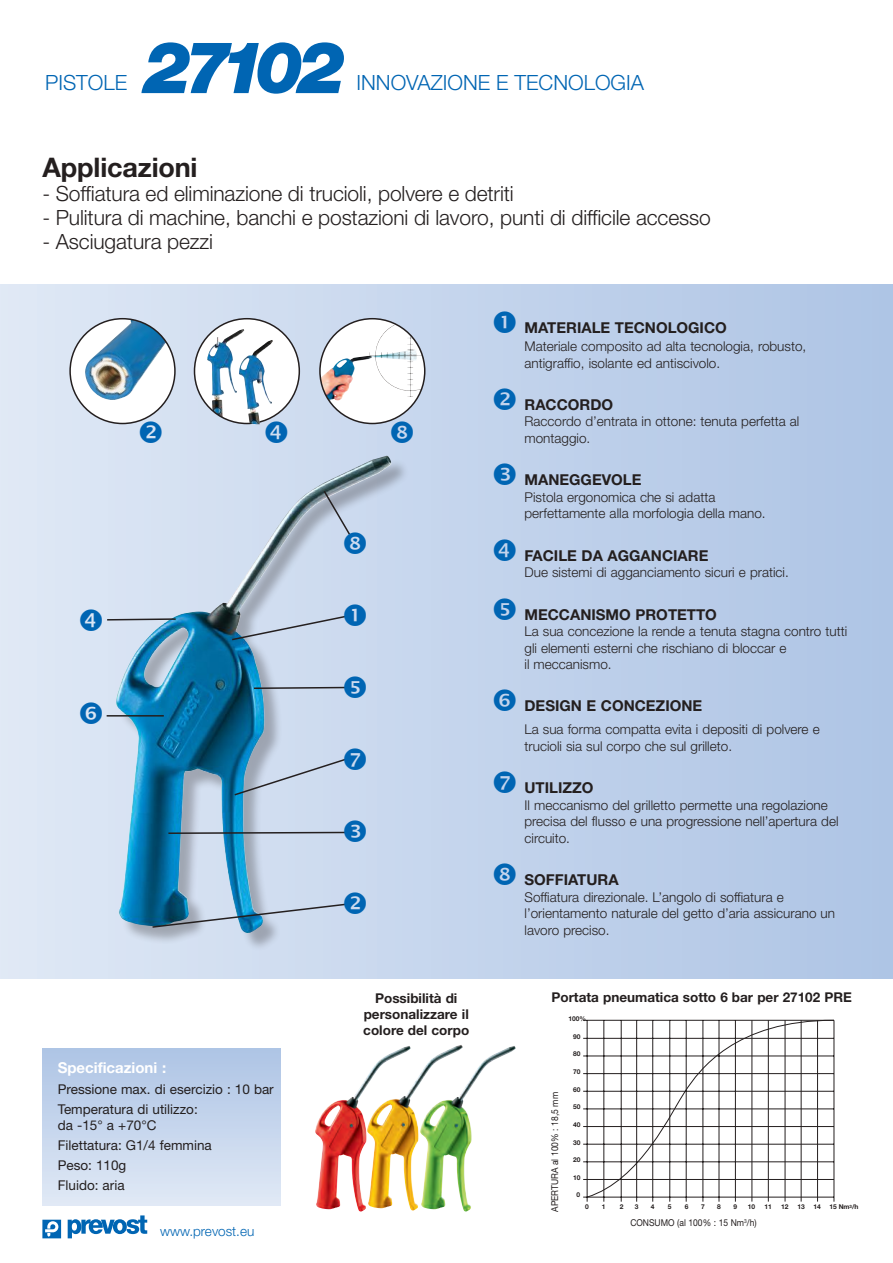
<style>
.page{position:relative;width:893px;height:1263px;background:#fff}
.page>*{position:absolute;margin:0;border:0;box-sizing:border-box;transform-origin:0 0}
.t1{font:700 27px "Helvetica Neue LT Std";letter-spacing:-.005em;color:#241f1f}
.t2{font:300 21px "Helvetica Neue LT Std";letter-spacing:-.005em;color:#241f1f}
.t3{font:300 21px "Helvetica Neue LT Std";color:#0065b3}
.t4{font:700 15px "Helvetica Neue LT Std";color:#241f1f}
.t5{font:700 15px "Helvetica Neue LT Std";color:#fff}
.t6{font:300 13.5px/16.5px "Helvetica Neue LT Std";color:#241f1f}
.t7{font:13.5px/20px "Helvetica Neue LT Std";color:#241f1f}
.t8{font:700 13.5px/16.2px "Helvetica Neue LT Std";color:#241f1f;text-align:center}
.t9{font:300 13.5px "Helvetica Neue LT Std";color:#0065b3}
.t10{font:9.45px "Helvetica Neue LT Std";color:#241f1f;scale:.9 1}
.t11{font:700 6.6px "Helvetica Neue";color:#241f1f}
</style>
<div class="page">
<div style="left:0;top:285px;width:893px;height:693px;background:linear-gradient(to right,#dee7f4,#adc4e5)"></div>
<div style="left:119px;top:458px;width:291px;height:493px;background:#241f1f;opacity:.3"></div>
<img style="left:115px;top:456px;width:277px;height:478px">
<div style="left:70px;top:319px;width:105px;height:104px;background:#fff;border-radius:50%"></div>
<img style="left:78px;top:319px;width:88px;height:83px">
<div style="left:69px;top:318px;width:107px;height:106px;border:2px solid #241f1f;border-radius:50%"></div>
<div style="left:194px;top:319px;width:105px;height:104px;background:#fff;border-radius:50%"></div>
<img style="left:207px;top:329px;width:37px;height:89px">
<div style="left:194px;top:318px;width:106px;height:106px;border:2px solid #241f1f;border-radius:50%"></div>
<img style="left:239px;top:340px;width:34px;height:84px">
<div style="left:320px;top:319px;width:105px;height:104px;background:#fff;border-radius:50%"></div>
<img style="left:320px;top:324px;width:103px;height:80px">
<div style="left:319px;top:318px;width:106px;height:106px;border:2px solid #241f1f;border-radius:50%"></div>
<hr style="left:107px;top:715px;width:57px;height:1px;background:#241f1f">
<svg style="left:42px;top:1220px;width:19px;height:18px"></svg>
<svg style="left:68px;top:1215px;width:79px;height:23px"></svg>
<img style="left:463px;top:1046px;width:53px;height:166px">
<img style="left:411px;top:1045px;width:52px;height:166px">
<img style="left:315px;top:1046px;width:96px;height:166px">
<hr style="left:587px;top:1020px;width:1px;height:182px;background:#241f1f">
<hr style="left:604px;top:1020px;width:1px;height:182px;background:#241f1f">
<hr style="left:621px;top:1020px;width:1px;height:182px;background:#241f1f">
<hr style="left:636px;top:1020px;width:1px;height:182px;background:#241f1f">
<hr style="left:652px;top:1020px;width:1px;height:182px;background:#241f1f">
<hr style="left:669px;top:1020px;width:1px;height:182px;background:#241f1f">
<hr style="left:686px;top:1020px;width:1px;height:182px;background:#241f1f">
<hr style="left:703px;top:1020px;width:1px;height:182px;background:#241f1f">
<hr style="left:719px;top:1020px;width:1px;height:182px;background:#241f1f">
<hr style="left:735px;top:1020px;width:1px;height:182px;background:#241f1f">
<hr style="left:834px;top:1020px;width:1px;height:182px;background:#241f1f">
<hr style="left:583px;top:1197px;width:251px;height:1px;background:#241f1f">
<hr style="left:583px;top:1179px;width:251px;height:1px;background:#241f1f">
<hr style="left:583px;top:1161px;width:251px;height:1px;background:#241f1f">
<hr style="left:583px;top:1144px;width:251px;height:1px;background:#241f1f">
<hr style="left:583px;top:1126px;width:251px;height:1px;background:#241f1f">
<hr style="left:583px;top:1109px;width:251px;height:1px;background:#241f1f">
<hr style="left:583px;top:1091px;width:251px;height:1px;background:#241f1f">
<hr style="left:583px;top:1073px;width:251px;height:1px;background:#241f1f">
<hr style="left:583px;top:1056px;width:251px;height:1px;background:#241f1f">
<hr style="left:583px;top:1038px;width:251px;height:1px;background:#241f1f">
<hr style="left:583px;top:1020px;width:251px;height:1px;background:#241f1f">
<svg style="left:586px;top:1020px;width:249px;height:178px"></svg>
<hr style="left:752px;top:1020px;width:1px;height:181px;background:#241f1f">
<hr style="left:768px;top:1020px;width:1px;height:181px;background:#241f1f">
<hr style="left:785px;top:1020px;width:1px;height:181px;background:#241f1f">
<hr style="left:801px;top:1020px;width:1px;height:181px;background:#241f1f">
<hr style="left:817px;top:1020px;width:1px;height:181px;background:#241f1f">
<svg style="left:141px;top:42px;width:203px;height:52px"></svg>
<div style="left:43px;top:1048px;width:238px;height:158px;background:linear-gradient(to bottom,#adc4e5,#e0e9f5)"></div>
<svg style="left:140px;top:421px;width:22px;height:22px"></svg>
<svg style="left:266px;top:421px;width:21px;height:22px"></svg>
<svg style="left:391px;top:421px;width:22px;height:22px"></svg>
<svg style="left:322px;top:489px;width:44px;height:65px;background:#bbc7da"></svg>
<svg style="left:230px;top:604px;width:136px;height:37px;background:#b9c7d9"></svg>
<svg style="left:253px;top:676px;width:113px;height:22px;background:#b3c9dd"></svg>
<svg style="left:233px;top:748px;width:133px;height:49px;background:#b0c7dd"></svg>
<svg style="left:167px;top:820px;width:199px;height:22px;background:#9fbdd5"></svg>
<svg style="left:151px;top:892px;width:215px;height:37px;background:#97b6ce"></svg>
<svg style="left:80px;top:609px;width:97px;height:22px;background:#c0d2e4"></svg>
<svg style="left:80px;top:702px;width:22px;height:22px"></svg>
<svg style="left:494px;top:311px;width:22px;height:22px"></svg>
<svg style="left:494px;top:388px;width:22px;height:22px"></svg>
<svg style="left:494px;top:463px;width:22px;height:22px"></svg>
<svg style="left:494px;top:539px;width:22px;height:22px"></svg>
<svg style="left:494px;top:597px;width:22px;height:23px"></svg>
<svg style="left:494px;top:689px;width:22px;height:22px"></svg>
<svg style="left:494px;top:771px;width:22px;height:22px"></svg>
<svg style="left:494px;top:863px;width:22px;height:22px"></svg>
<h2 class="t3" style="left:45px;top:70px;width:84px">PISTOLE</h2>
<h2 class="t3" style="left:356px;top:70px;width:289px">INNOVAZIONE E TECNOLOGIA</h2>
<h1 class="t1" style="left:43px;top:151px;width:157px">Applicazioni</h1>
<h2 class="t2" style="left:43px;top:181px;width:473px">- Soffiatura ed eliminazione di trucioli, polvere e detriti</h2>
<h2 class="t2" style="left:43px;top:205px;width:670px">- Pulitura di machine, banchi e postazioni di lavoro, punti di difficile accesso</h2>
<h2 class="t2" style="left:43px;top:229px;width:172px">- Asciugatura pezzi</h2>
<p class="t5" style="left:58px;top:1058px;width:110px">Specificazioni :</p>
<p class="t7" style="left:58px;top:1079px;width:218px">Pressione max. di esercizio : 10 bar<br>Temperatura di utilizzo:</p>
<p class="t7" style="left:58px;top:1115px;width:156px">da -15° a +70°C<br>Filettatura: G1/4 femmina<br>Peso: 110g<br>Fluido: aria</p>
<p class="t9" style="left:160px;top:1223px;width:96px">www.prevost.eu</p>
<p class="t8" style="left:363px;top:989px;width:107px">Possibilità di personalizzare il colore del corpo</p>
<p class="t4" style="left:524px;top:318px;width:204px">MATERIALE TECNOLOGICO</p>
<p class="t6" style="left:524px;top:338px;width:283px">Materiale composito ad alta tecnologia, robusto, antigraffio, isolante ed antiscivolo.</p>
<p class="t4" style="left:524px;top:395px;width:90px">RACCORDO</p>
<p class="t6" style="left:524px;top:413px;width:276px">Raccordo d’entrata in ottone: tenuta perfetta al montaggio.</p>
<p class="t4" style="left:524px;top:471px;width:118px">MANEGGEVOLE</p>
<p class="t6" style="left:524px;top:488px;width:243px">Pistola ergonomica che si adatta perfettamente alla morfologia della mano.</p>
<p class="t4" style="left:524px;top:546px;width:185px">FACILE DA AGGANCIARE</p>
<p class="t6" style="left:524px;top:564px;width:266px">Due sistemi di agganciamento sicuri e pratici.</p>
<p class="t4" style="left:524px;top:605px;width:194px">MECCANISMO PROTETTO</p>
<p class="t6" style="left:524px;top:623px;width:324px">La sua concezione la rende a tenuta stagna contro tutti gli elementi esterni che rischiano di bloccar e<br>il meccanismo.</p>
<p class="t4" style="left:524px;top:697px;width:179px">DESIGN E CONCEZIONE</p>
<p class="t6" style="left:524px;top:721px;width:297px">La sua forma compatta evita i depositi di polvere e trucioli sia sul corpo che sul grilleto.</p>
<p class="t4" style="left:524px;top:779px;width:71px">UTILIZZO</p>
<p class="t6" style="left:524px;top:796px;width:316px">Il meccanismo del grilletto permette una regolazione precisa del flusso e una progressione nell’apertura del circuito.</p>
<p class="t4" style="left:524px;top:870px;width:96px">SOFFIATURA</p>
<p class="t6" style="left:524px;top:888px;width:312px">Soffiatura direzionale. L’angolo di soffiatura e l’orientamento naturale del getto d’aria assicurano un lavoro preciso.</p>
<p class="t8" style="left:551px;top:989px;width:302px">Portata pneumatica sotto 6 bar per 27102 PRE</p>
<p class="t11" style="left:569px;top:1014px;width:19px">100%</p>
<p class="t11" style="left:573px;top:1032px;width:9px">90</p>
<p class="t11" style="left:573px;top:1050px;width:9px">80</p>
<p class="t10" style="left:549px;top:1212px;width:135px;rotate:-90deg">APERTURA al 100% : 18,5 mm</p>
<p class="t11" style="left:573px;top:1067px;width:9px">70</p>
<p class="t11" style="left:573px;top:1085px;width:9px">60</p>
<p class="t11" style="left:573px;top:1103px;width:9px">50</p>
<p class="t11" style="left:573px;top:1120px;width:9px">40</p>
<p class="t11" style="left:573px;top:1138px;width:9px">30</p>
<p class="t11" style="left:573px;top:1156px;width:9px">20</p>
<p class="t11" style="left:573px;top:1173px;width:9px">10</p>
<p class="t11" style="left:577px;top:1191px;width:5px">0</p>
<p class="t11" style="left:585px;top:1203px;width:5px">0</p>
<p class="t11" style="left:602px;top:1203px;width:5px">1</p>
<p class="t11" style="left:620px;top:1203px;width:5px">2</p>
<p class="t11" style="left:635px;top:1203px;width:5px">3</p>
<p class="t11" style="left:651px;top:1203px;width:5px">4</p>
<p class="t11" style="left:668px;top:1203px;width:5px">5</p>
<p class="t11" style="left:685px;top:1203px;width:5px">6</p>
<p class="t11" style="left:701px;top:1203px;width:5px">7</p>
<p class="t11" style="left:717px;top:1203px;width:5px">8</p>
<p class="t11" style="left:734px;top:1203px;width:5px">9</p>
<p class="t11" style="left:829px;top:1203px;width:31px">15 Nm<sup>3</sup>/h</p>
<p class="t11" style="left:748px;top:1203px;width:9px">10</p>
<p class="t11" style="left:765px;top:1203px;width:9px">11</p>
<p class="t11" style="left:781px;top:1203px;width:9px">12</p>
<p class="t11" style="left:797px;top:1203px;width:9px">13</p>
<p class="t11" style="left:813px;top:1203px;width:9px">14</p>
<p class="t10" style="left:630px;top:1217px;width:142px">CONSUMO (al 100% : 15 Nm<sup>3</sup>/h)</p>
</div>
